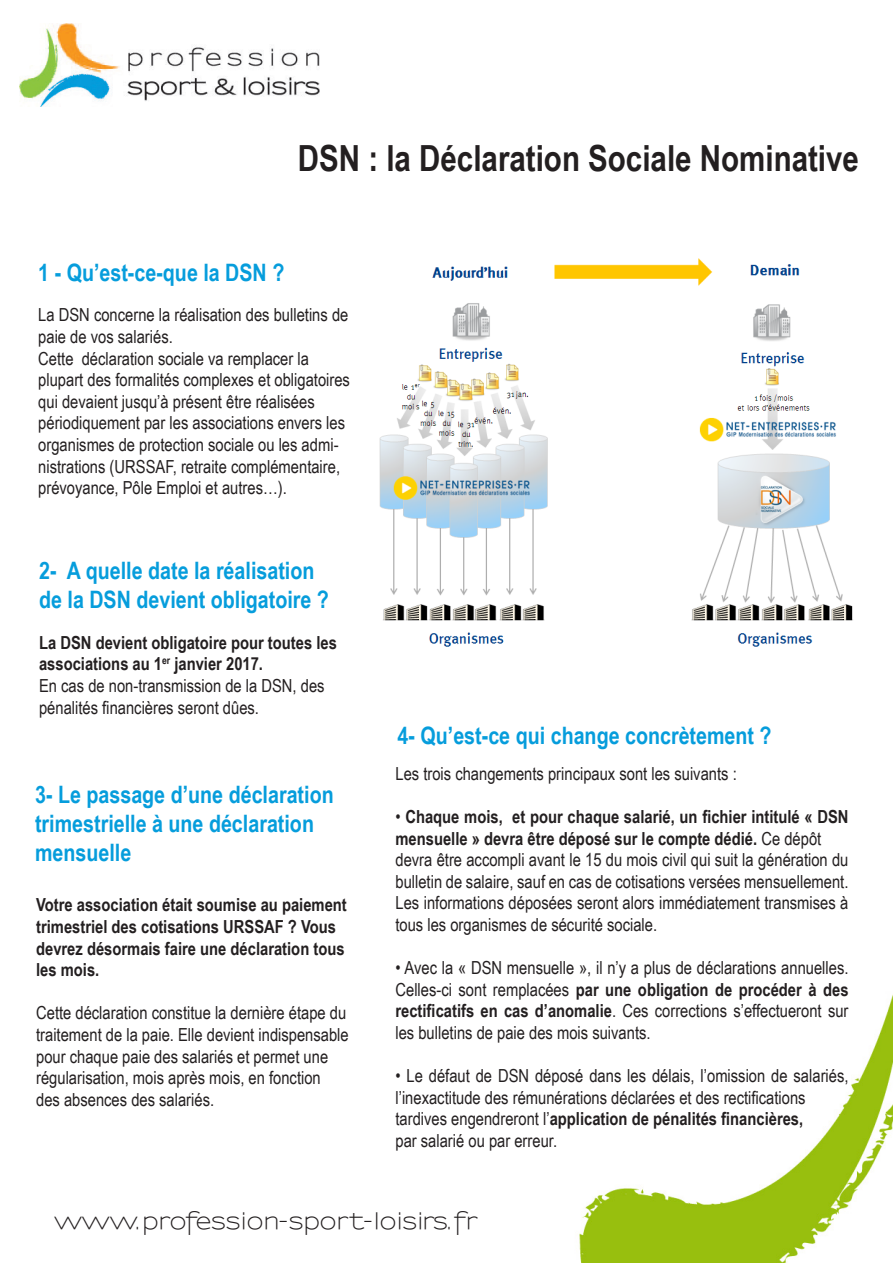
<style>
.page{position:relative;width:893px;height:1263px;background:#fff}
.page>*{position:absolute;margin:0;border:0;box-sizing:border-box;transform-origin:0 0}
.t1{font:700 36px "Arial Narrow";color:#231f20}
.t2{font:700 24px "Arial Narrow";color:#069ddc}
.t3{font:600 22.5px "Sansumi";color:#231f20}
.t4{font:18px/21.6px "Arial Narrow";color:#231f20}
.t5{font:700 18px/21.6px "Arial Narrow";color:#231f20}
.s1{font-weight:400}
.s2{font-weight:700}
</style>
<div class="page">
<img style="left:579px;top:994px;width:314px;height:269px">
<img style="left:19px;top:23px;width:301px;height:84px">
<img style="left:379px;top:258px;width:474px;height:389px">
<p class="t1" style="left:298px;top:131px;width:563px">DSN : la Déclaration Sociale Nominative</p>
<p class="t2" style="left:38px;top:254px;width:248px">1 - Qu’est-ce-que la DSN ?</p>
<p class="t4" style="left:38px;top:304px;width:312px">La DSN concerne la réalisation des bulletins de paie de vos salariés.</p>
<p class="t4" style="left:38px;top:347px;width:313px">Cette déclaration sociale va remplacer la plupart des formalités complexes et obligatoires qui devaient jusqu’à présent être réalisées périodiquement par les associations envers les organismes de protection sociale ou les admi&shy;nistrations (URSSAF, retraite complémentaire, prévoyance, Pôle Emploi et autres…).</p>
<p class="t2" style="left:39px;top:552px;width:277px">2- A quelle date la réalisation</p>
<p class="t2" style="left:39px;top:581px;width:291px">de la DSN devient obligatoire ?</p>
<p class="t5" style="left:39px;top:631px;width:299px">La DSN devient obligatoire pour toutes les associations au 1<sup>er</sup> janvier 2017.</p>
<p class="t4" style="left:39px;top:674px;width:287px">En cas de non-transmission de la DSN, des pénalités financières seront dûes.</p>
<p class="t2" style="left:35px;top:776px;width:300px">3- Le passage d’une déclaration</p>
<p class="t2" style="left:35px;top:805px;width:280px">trimestrielle à une déclaration</p>
<p class="t2" style="left:35px;top:834px;width:98px">mensuelle</p>
<p class="t5" style="left:36px;top:893px;width:312px">Votre association était soumise au paiement trimestriel des cotisations URSSAF ? Vous devrez désormais faire une déclaration tous les mois.</p>
<p class="t4" style="left:36px;top:1002px;width:314px">Cette déclaration constitue la dernière étape du traitement de la paie. Elle devient indispensable pour chaque paie des salariés et permet une régularisation, mois après mois, en fonction</p>
<p class="t4" style="left:36px;top:1088px;width:180px">des absences des salariés.</p>
<p class="t2" style="left:398px;top:717px;width:376px">4- Qu’est-ce qui change concrètement ?</p>
<p class="t4" style="left:395px;top:762px;width:343px">Les trois changements principaux sont les suivants :</p>
<p class="t5" style="left:395px;top:805px;width:455px"><span class="s1">•</span> Chaque mois, et pour chaque salarié, un fichier intitulé « DSN mensuelle » devra être déposé sur le compte dédié. <span class="s1">Ce dépôt</span></p>
<p class="t4" style="left:395px;top:848px;width:455px;text-align:justify">devra être accompli avant le 15 du mois civil qui suit la génération du bulletin de salaire, sauf en cas de cotisations versées mensuellement.<br>Les informations déposées seront alors immédiatement transmises à tous les organismes de sécurité sociale.</p>
<p class="t4" style="left:395px;top:956px;width:455px;text-align:justify">• Avec la « DSN mensuelle », il n’y a plus de déclarations annuelles.<br>Celles-ci sont remplacées <span class="s2">par une obligation de procéder à des rectificatifs en cas d’anomalie</span>. Ces corrections s’effectueront sur les bulletins de paie des mois suivants.</p>
<p class="t4" style="left:395px;top:1064px;width:455px">• Le défaut de DSN déposé dans les délais, l’omission de salariés, l’inexactitude des rémunérations déclarées et des rectifications</p>
<p class="t5" style="left:395px;top:1107px;width:409px"><span class="s1">tardives engendreront l’</span>application de pénalités financières,</p>
<p class="t4" style="left:395px;top:1129px;width:163px">par salarié ou par erreur.</p>
<p class="t3" style="left:54px;top:1209px;width:426px">www.profession-sport-loisirs.fr</p>
</div>
